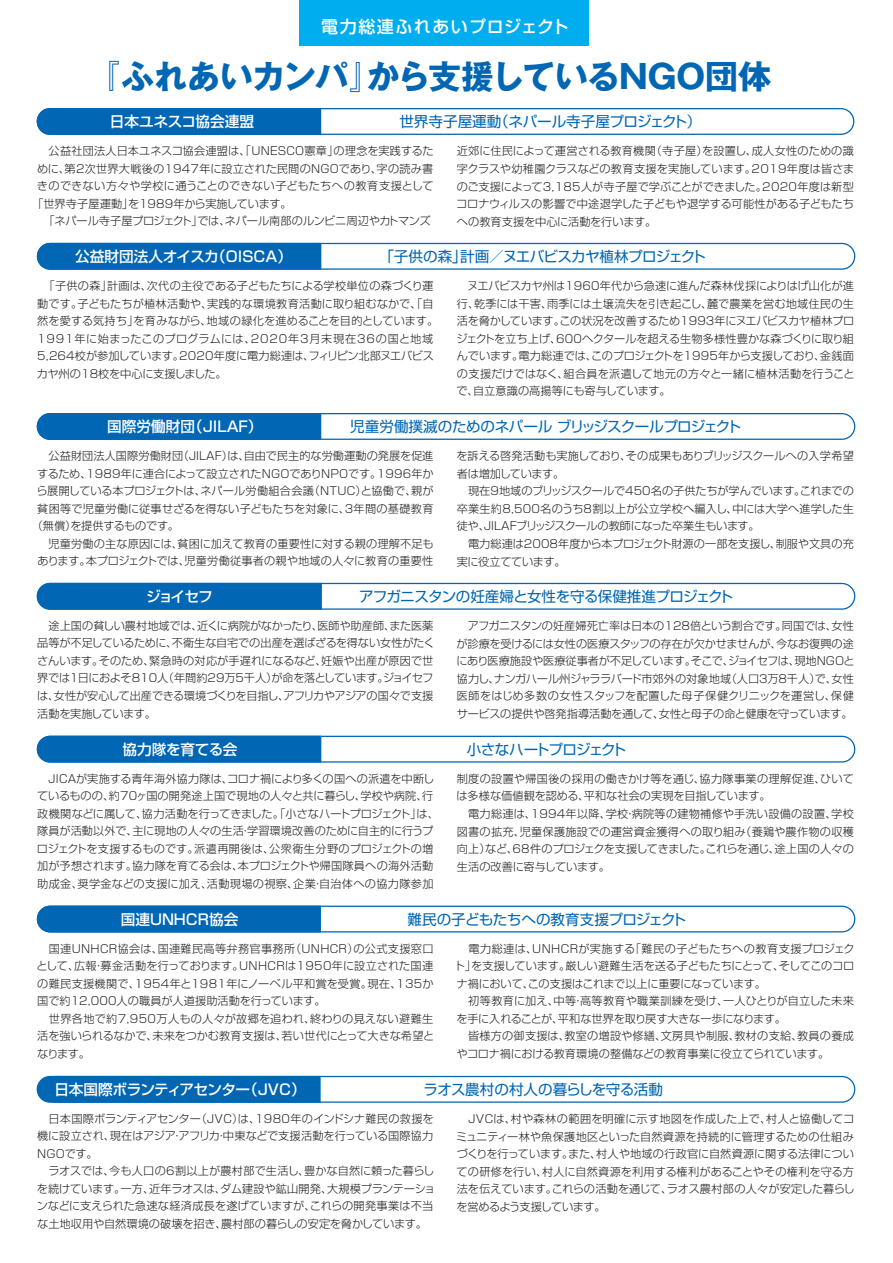
<style>
.page{position:relative;width:893px;height:1263px;background:#fff}
.page>*{position:absolute;margin:0;border:0;box-sizing:border-box;transform-origin:0 0}
.t1{font:700 33px "Gothic MB101 Pro";letter-spacing:-.015em;color:#0166b3}
.t2{font:500 16.95px "Shin Go Pro";letter-spacing:.085em;color:#fff}
.t3{font:500 14.7px "Shin Go Pro";color:#fff}
.t4{font:500 14.7px "Shin Go Pro";letter-spacing:-.035em;color:#fff}
.t5{font:500 14.7px "Shin Go Pro";letter-spacing:-.03em;color:#fff}
.t6{font:14.55px "Shin Go Pro";letter-spacing:-.035em;color:#0166b3}
.t7{font:14.55px "Shin Go Pro";color:#0166b3}
.t8{font:14.55px "Shin Go Pro";letter-spacing:-.07em;color:#0166b3}
.t9{font:300 11.1px/17.5px "Shin Go Pro";letter-spacing:.005em;color:#231f20}
.t10{font:300 11.1px "Shin Go Pro";letter-spacing:-.02em;color:#231f20}
.t11{font:300 11.1px "Shin Go Pro";letter-spacing:.025em;color:#231f20}
</style>
<div class="page">
<div style="left:37px;top:108px;width:817px;height:27px;border:1px solid #0166b3;border-radius:13px"></div>
<div style="left:43px;top:1076px;width:812px;height:27px;border:1px solid #0166b3;border-radius:13px"></div>
<div style="left:37px;top:583px;width:818px;height:27px;border:1px solid #0166b3;border-radius:13px"></div>
<div style="left:37px;top:736px;width:818px;height:26px;border:1px solid #0166b3;border-radius:13px"></div>
<div style="left:37px;top:906px;width:818px;height:26px;border:1px solid #0166b3;border-radius:13px"></div>
<svg style="left:36px;top:1075px;width:285px;height:28px;background:#0c6cb6"></svg>
<div style="left:36px;top:108px;width:286px;height:27px;background:#0166b3"></div>
<div style="left:37px;top:243px;width:818px;height:27px;border:1px solid #0166b3;border-radius:13px"></div>
<svg style="left:36px;top:242px;width:286px;height:28px;background:#0b6cb6"></svg>
<svg style="left:36px;top:905px;width:286px;height:28px;background:#0a6bb5"></svg>
<svg style="left:36px;top:582px;width:286px;height:28px;background:#0b6cb6"></svg>
<svg style="left:36px;top:735px;width:286px;height:28px;background:#0a6bb5"></svg>
<div style="left:37px;top:413px;width:818px;height:27px;border:1px solid #0166b3;border-radius:13px"></div>
<div style="left:36px;top:413px;width:286px;height:27px;background:#0166b3"></div>
<div style="left:299px;top:0;width:290px;height:46px;background:#00aeef"></div>
<h2 class="t2" style="left:321px;top:13px;width:249px">電力総連ふれあいプロジェクト</h2>
<h1 class="t1" style="left:87px;top:49px;width:686px">『ふれあいカンパ』から支援しているNGO団体</h1>
<h3 class="t3" style="left:110px;top:110px;width:146px">日本ユネスコ協会連盟</h3>
<h3 class="t7" style="left:399px;top:110px;width:303px">世界寺子屋運動（ネパール寺子屋プロジェクト）</h3>
<p class="t9" style="left:37px;top:141px;width:398px">　公益社団法人日本ユネスコ協会連盟は、「UNESCO憲章」の理念を実践するた</p>
<p class="t9" style="left:37px;top:158px;width:398px">めに、第2次世界大戦後の1947年に設立された民間のNGOであり、字の読み書</p>
<p class="t11" style="left:37px;top:177px;width:398px">きのできない方々や学校に通うことのできない子どもたちへの教育支援として</p>
<p class="t9" style="left:32px;top:193px;width:261px">「世界寺子屋運動」を1989年から実施しています。</p>
<p class="t10" style="left:37px;top:212px;width:395px">　「ネパール寺子屋プロジェクト」では、ネパール南部のルンビニ周辺やカトマンズ</p>
<p class="t9" style="left:456px;top:141px;width:399px;text-align:justify">近郊に住民によって運営される教育機関（寺子屋）を設置し、成人女性のための識字クラスや幼稚園クラスなどの教育支援を実施しています。2019年度は皆さまのご支援によって3,185人が寺子屋で学ぶことができました。2020年度は新型コロナウィルスの影響で中途退学した子どもや退学する可能性がある子どもたちへの教育支援を中心に活動を行います。</p>
<h3 class="t3" style="left:75px;top:244px;width:218px">公益財団法人オイスカ（OISCA）</h3>
<h3 class="t6" style="left:379px;top:244px;width:328px">「子供の森」計画／ヌエバビスカヤ植林プロジェクト</h3>
<p class="t9" style="left:37px;top:276px;width:403px">　「子供の森」計画は、次代の主役である子どもたちによる学校単位の森づくり運動です。子どもたちが植林活動や、実践的な環境教育活動に取り組むなかで、「自然を愛する気持ち」を育みながら、地域の緑化を進めることを目的としています。1991年に始まったこのプログラムには、2020年3月末現在36の国と地域5,264校が参加しています。2020年度に電力総連は、フィリピン北部ヌエバビスカヤ州の18校を中心に支援しました。</p>
<p class="t9" style="left:456px;top:276px;width:400px;text-align:justify">　ヌエバビスカヤ州は1960年代から急速に進んだ森林伐採によりはげ山化が進行、乾季には干害、雨季には土壌流失を引き起こし、麓で農業を営む地域住民の生活を脅かしています。この状況を改善するため1993年にヌエバビスカヤ植林プロジェクトを立ち上げ、600ヘクタールを超える生物多様性豊かな森づくりに取り組んでいます。電力総連では、このプロジェクトを1995年から支援しており、金銭面の支援だけではなく、組合員を派遣して地元の方々と一緒に植林活動を行うことで、自立意識の高揚等にも寄与しています。</p>
<h3 class="t3" style="left:107px;top:414px;width:157px">国際労働財団（JILAF）</h3>
<h3 class="t6" style="left:350px;top:415px;width:392px">児童労働撲滅のためのネパール ブリッジスクールプロジェクト</h3>
<p class="t9" style="left:37px;top:446px;width:398px">　公益財団法人国際労働財団（JILAF）は、自由で民主的な労働運動の発展を促進</p>
<p class="t9" style="left:37px;top:463px;width:398px">するため、1989年に連合によって設立されたNGOでありNPOです。1996年か</p>
<p class="t9" style="left:36px;top:481px;width:399px">ら展開している本プロジェクトは、ネパール労働組合会議（NTUC）と協働で、親が</p>
<p class="t9" style="left:37px;top:498px;width:398px">貧困等で児童労働に従事せざるを得ない子どもたちを対象に、3年間の基礎教育</p>
<p class="t10" style="left:32px;top:517px;width:149px">（無償）を提供するものです。</p>
<p class="t9" style="left:37px;top:533px;width:398px">　児童労働の主な原因には、貧困に加えて教育の重要性に対する親の理解不足も</p>
<p class="t9" style="left:37px;top:551px;width:398px">あります。本プロジェクトでは、児童労働従事者の親や地域の人々に教育の重要性</p>
<p class="t9" style="left:456px;top:446px;width:399px">を訴える啓発活動も実施しており、その成果もありブリッジスクールへの入学希望者は増加しています。<br>　現在9地域のブリッジスクールで450名の子供たちが学んでいます。これまでの卒業生約8,500名のうち8割以上が公立学校へ編入し、中には大学へ進学した生徒や、JILAFブリッジスクールの教師になった卒業生もいます。<br>　電力総連は2008年度から本プロジェクト財源の一部を支援し、制服や文具の充実に役立てています。</p>
<h3 class="t3" style="left:146px;top:584px;width:68px">ジョイセフ</h3>
<h3 class="t6" style="left:359px;top:584px;width:376px">アフガニスタンの妊産婦と女性を守る保健推進プロジェクト</h3>
<p class="t9" style="left:37px;top:615px;width:399px;text-align:justify">　途上国の貧しい農村地域では、近くに病院がなかったり、医師や助産師、また医薬品等が不足しているために、不衛生な自宅での出産を選ばざるを得ない女性がたくさんいます。そのため、緊急時の対応が手遅れになるなど、妊娠や出産が原因で世界では１日におよそ810人（年間約29万５千人）が命を落としています。ジョイセフは、女性が安心して出産できる環境づくりを目指し、アフリカやアジアの国々で支援活動を実施しています。</p>
<p class="t9" style="left:456px;top:616px;width:400px;text-align:justify">　アフガニスタンの妊産婦死亡率は日本の128倍という割合です。同国では、女性が診療を受けるには女性の医療スタッフの存在が欠かせませんが、今なお復興の途にあり医療施設や医療従事者が不足しています。そこで、ジョイセフは、現地NGOと協力し、ナンガハール州ジャララバード市郊外の対象地域（人口３万８千人）で、女性医師をはじめ多数の女性スタッフを配置した母子保健クリニックを運営し、保健サービスの提供や啓発指導活動を通して、女性と母子の命と健康を守っています。</p>
<h3 class="t5" style="left:123px;top:737px;width:117px">協力隊を育てる会</h3>
<h3 class="t8" style="left:467px;top:737px;width:161px">小さなハートプロジェクト</h3>
<p class="t9" style="left:37px;top:768px;width:404px">　JICAが実施する青年海外協力隊は、コロナ禍により多くの国への派遣を中断しているものの、約70ヶ国の開発途上国で現地の人々と共に暮らし、学校や病院、行政機関などに属して、協力活動を行ってきました。「小さなハートプロジェクト」は、隊員が活動以外で、主に現地の人々の生活・学習環境改善のために自主的に行うプロジェクトを支援するものです。派遣再開後は、公衆衛生分野のプロジェクトの増加が予想されます。協力隊を育てる会は、本プロジェクトや帰国隊員への海外活動助成金、奨学金などの支援に加え、活動現場の視察、企業・自治体への協力隊参加</p>
<p class="t9" style="left:457px;top:768px;width:399px">制度の設置や帰国後の採用の働きかけ等を通じ、協力隊事業の理解促進、ひいては多様な価値観を認める、平和な社会の実現を目指しています。<br>　電力総連は、1994年以降、学校・病院等の建物補修や手洗い設備の設置、学校図書の拡充、児童保護施設での運営資金獲得への取り組み（養鶏や農作物の収穫向上）など、68件のプロジェクを支援してきました。これらを通じ、途上国の人々の生活の改善に寄与しています。</p>
<h3 class="t3" style="left:121px;top:907px;width:119px">国連UNHCR協会</h3>
<h3 class="t6" style="left:407px;top:907px;width:280px">難民の子どもたちへの教育支援プロジェクト</h3>
<p class="t9" style="left:37px;top:938px;width:399px">　国連UNHCR協会は、国連難民高等弁務官事務所（UNHCR）の公式支援窓口として、広報・募金活動を行っております。UNHCRは1950年に設立された国連の難民支援機関で、1954年と1981年にノーベル平和賞を受賞。現在、135か国で約12,000人の職員が人道援助活動を行っています。<br>　世界各地で約7,950万人もの人々が故郷を追われ、終わりの見えない避難生活を強いられるなかで、未来をつかむ教育支援は、若い世代にとって大きな希望となります。</p>
<p class="t9" style="left:454px;top:938px;width:402px">　電力総連は、UNHCRが実施する「難民の子どもたちへの教育支援プロジェクト」を支援しています。厳しい避難生活を送る子どもたちにとって、そしてこのコロナ禍において、この支援はこれまで以上に重要になっています。<br>　初等教育に加え、中等・高等教育や職業訓練を受け、一人ひとりが自立した未来を手に入れることが、平和な世界を取り戻す大きな一歩になります。<br>　皆様方の御支援は、教室の増設や修繕、文房具や制服、教材の支給、教員の養成やコロナ禍における教育環境の整備などの教育事業に役立てられています。</p>
<h3 class="t4" style="left:54px;top:1077px;width:253px">日本国際ボランティアセンター（JVC）</h3>
<h3 class="t6" style="left:424px;top:1077px;width:241px">ラオス農村の村人の暮らしを守る活動</h3>
<p class="t9" style="left:37px;top:1108px;width:400px">　日本国際ボランティアセンター（JVC）は、1980年のインドシナ難民の救援を機に設立され、現在はアジア・アフリカ・中東などで支援活動を行っている国際協力NGOです。<br>　ラオスでは、今も人口の6割以上が農村部で生活し、豊かな自然に頼った暮らしを続けています。一方、近年ラオスは、ダム建設や鉱山開発、大規模プランテーションなどに支えられた急速な経済成長を遂げていますが、これらの開発事業は不当な土地収用や自然環境の破壊を招き、農村部の暮らしの安定を脅かしています。</p>
<p class="t9" style="left:456px;top:1108px;width:400px;text-align:justify">　JVCは、村や森林の範囲を明確に示す地図を作成した上で、村人と協働してコミュニティー林や魚保護地区といった自然資源を持続的に管理するための仕組みづくりを行っています。また、村人や地域の行政官に自然資源に関する法律についての研修を行い、村人に自然資源を利用する権利があることやその権利を守る方法を伝えています。これらの活動を通じて、ラオス農村部の人々が安定した暮らしを営めるよう支援しています。</p>
</div>
